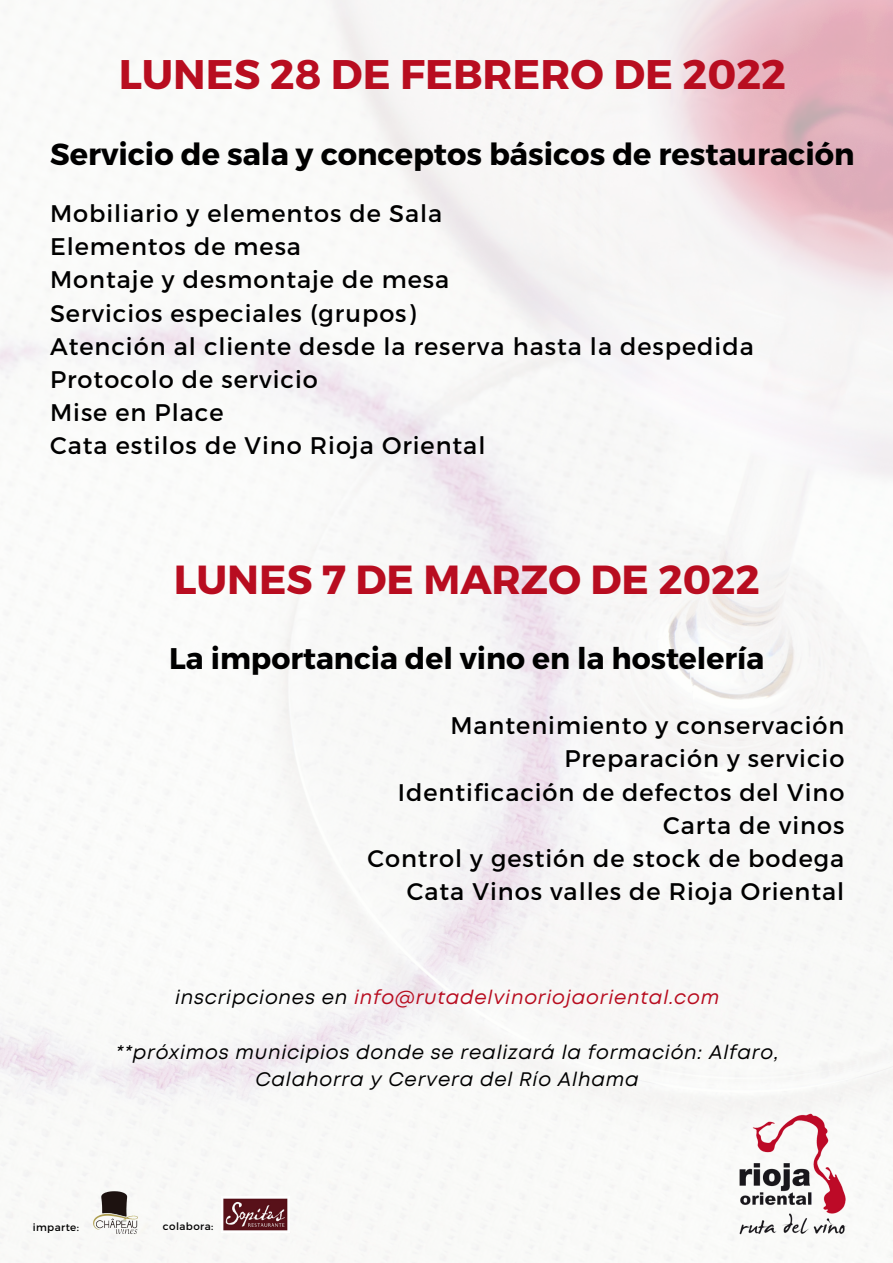
<style>
.page{position:relative;width:893px;height:1263px;background:#fff}
.page>*{position:absolute;margin:0;border:0;box-sizing:border-box;transform-origin:0 0}
.t1{font:700 41.4px "Montserrat";color:#b80d20}
.t2{font:700 40.58px "Montserrat";color:#b80d20}
.t3{font:700 30.38px "Montserrat";color:#000}
.t4{font:700 29.85px "Montserrat";color:#000}
.t5{font:24px "Montserrat";letter-spacing:.04em;color:#000}
.t6{font:italic 19.58px/27.2px "Mont";letter-spacing:.04em;color:#000;text-align:center}
.t7{font:italic 19.58px "Mont";letter-spacing:.04em;color:#b80d20}
.t8{font:10.35px "Montserrat";letter-spacing:.04em;color:#000}
.s1{color:#000}
</style>
<div class="page">
<img style="left:89px;top:1187px;width:53px;height:54px">
<img style="left:222px;top:1198px;width:66px;height:33px">
<img style="left:727px;top:1107px;width:134px;height:134px">
<p class="t1" style="left:119px;top:47px;width:669px">LUNES 28 DE FEBRERO DE 2022</p>
<p class="t3" style="left:50px;top:134px;width:806px">Servicio de sala y conceptos básicos de restauración</p>
<p class="t5" style="left:50px;top:198px;width:394px">Mobiliario y elementos de Sala</p>
<p class="t5" style="left:50px;top:231px;width:252px">Elementos de mesa</p>
<p class="t5" style="left:50px;top:264px;width:400px">Montaje y desmontaje de mesa</p>
<p class="t5" style="left:50px;top:297px;width:367px">Servicios especiales (grupos)</p>
<p class="t5" style="left:50px;top:331px;width:705px">Atención al cliente desde la reserva hasta la despedida</p>
<p class="t5" style="left:50px;top:364px;width:269px">Protocolo de servicio</p>
<p class="t5" style="left:50px;top:397px;width:175px">Mise en Place</p>
<p class="t5" style="left:50px;top:430px;width:437px">Cata estilos de Vino Rioja Oriental</p>
<p class="t2" style="left:174px;top:553px;width:588px">LUNES 7 DE MARZO DE 2022</p>
<p class="t4" style="left:169px;top:639px;width:596px">La importancia del vino en la hostelería</p>
<p class="t5" style="left:450px;top:710px;width:395px">Mantenimiento y conservación</p>
<p class="t5" style="left:564px;top:743px;width:281px">Preparación y servicio</p>
<p class="t5" style="left:398px;top:776px;width:448px">Identificación de defectos del Vino</p>
<p class="t5" style="left:663px;top:810px;width:183px">Carta de vinos</p>
<p class="t5" style="left:367px;top:843px;width:478px">Control y gestión de stock de bodega</p>
<p class="t5" style="left:407px;top:876px;width:439px">Cata Vinos valles de Rioja Oriental</p>
<p class="t7" style="left:175px;top:990px;width:546px"><span class="s1">inscripciones en</span> info@rutadelvinoriojaoriental.com</p>
<p class="t6" style="left:116px;top:1040px;width:664px">**próximos municipios donde se realizará la formación: Alfaro,<br>Calahorra y Cervera del Río Alhama</p>
<p class="t8" style="left:33px;top:1220px;width:48px">imparte:</p>
<p class="t8" style="left:163px;top:1220px;width:52px">colabora:</p>
</div>
